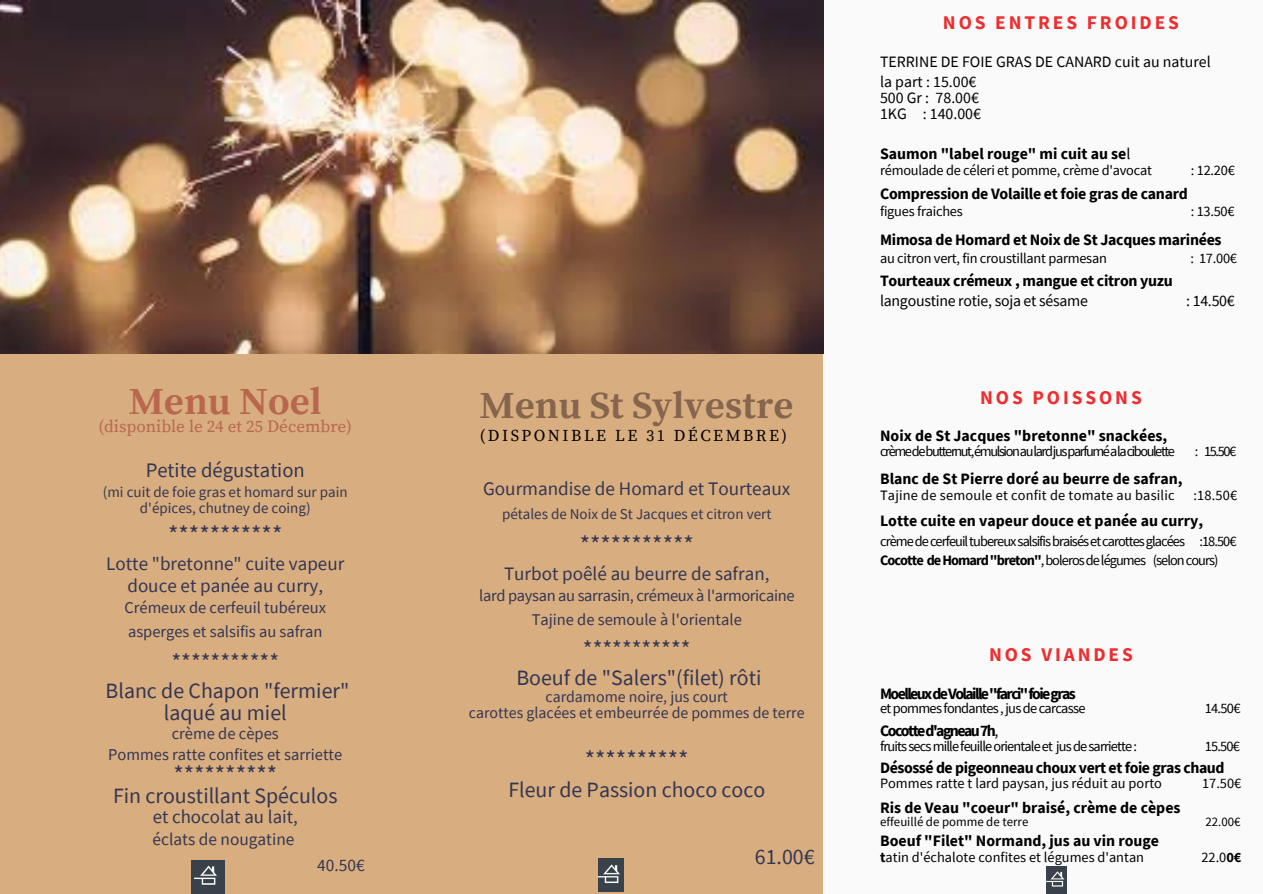
<style>
.page{position:relative;width:1263px;height:894px;background:#fff}
.page>*{position:absolute;margin:0;border:0;box-sizing:border-box;transform-origin:0 0}
.t1{font:700 38.1px "Source Serif Pro";color:#86654e}
.t2{font:700 38.1px "Source Serif Pro";color:#b8674e}
.t3{font:24.9px "Source Sans Pro";color:#333652}
.t4{font:23.4px "Source Sans Pro";color:#333652}
.t5{font:21.9px/22.5px "Source Sans Pro";color:#333652;text-align:center}
.t6{font:20.7px "Source Sans Pro";color:#333652}
.t7{font:700 19.35px "Source Sans Pro";letter-spacing:.15em;color:#ee2d2f}
.t8{font:19.2px "Source Sans Pro";color:#333652}
.t9{font:19.05px/21.3px "Source Sans Pro";color:#333652;text-align:center}
.t10{font:18.9px "Source Sans Pro";color:#333652}
.t11{font:17.4px "Source Sans Pro";color:#333652}
.t12{font:17.1px "Source Serif Pro";color:#b8674e}
.t13{font:16.5px/23.5px "Source Sans Pro";color:#333652}
.t14{font:16.5px/23.5px "Source Sans Pro";letter-spacing:-.02em;color:#333652;text-align:center}
.t15{font:16.5px "Source Serif Pro";letter-spacing:.15em;color:#000}
.t16{font:700 15.9px "Source Sans Pro";letter-spacing:-.015em;color:#000}
.t17{font:15.9px/19.6px "Source Sans Pro";color:#000}
.t18{font:15.9px/15.8px "Source Sans Pro";color:#333652;text-align:center}
.t19{font:700 15.9px "Source Sans Pro";letter-spacing:-.1em;color:#000}
.t20{font:700 15.9px "Source Sans Pro";letter-spacing:-.095em;color:#000}
.t21{font:15px/15.8px "Source Sans Pro";color:#333652;text-align:center}
.t22{font:14.4px "Source Sans Pro";letter-spacing:-.015em;color:#000}
.t23{font:14.4px/19px "Source Sans Pro";letter-spacing:-.065em;color:#000}
.t24{font:14.4px "Source Sans Pro";letter-spacing:-.1em;color:#000}
.t25{font:14.4px "Source Sans Pro";letter-spacing:-.06em;color:#000}
.t26{font:14.4px "Source Sans Pro";letter-spacing:.015em;color:#000}
.t27{font:14.4px "Source Sans Pro";letter-spacing:-.05em;color:#000}
.t28{font:12.9px "Source Sans Pro";color:#000}
.s1{font-weight:400}
.s2{font-weight:700}
</style>
<div class="page">
<div style="left:0;top:0;width:1263px;height:893px;background:#d8ad7f"></div>
<div style="left:823px;top:0;width:440px;height:893px;background:#fafafa"></div>
<img style="left:0;top:0;width:823px;height:353px">
<img style="left:598px;top:858px;width:25px;height:33px">
<img style="left:191px;top:860px;width:34px;height:32px">
<img style="left:1046px;top:866px;width:20px;height:27px">
<h1 class="t2" style="left:129px;top:379px;width:194px">Menu Noel</h1>
<p class="t12" style="left:98px;top:416px;width:255px">(disponible le 24 et 25 Décembre)</p>
<h3 class="t6" style="left:146px;top:456px;width:161px">Petite dégustation</h3>
<p class="t21" style="left:103px;top:484px;width:246px">(mi cuit de foie gras et homard sur pain d'épices, chutney de coing)</p>
<h2 class="t3" style="left:168px;top:518px;width:116px">***********</h2>
<p class="t9" style="left:106px;top:553px;width:240px">Lotte "bretonne" cuite vapeur douce et panée au curry,</p>
<p class="t13" style="left:124px;top:595px;width:203px">Crémeux de cerfeuil tubéreux asperges et salsifis au safran</p>
<h3 class="t4" style="left:171px;top:646px;width:109px">***********</h3>
<h3 class="t5" style="left:106px;top:678px;width:245px">Blanc de Chapon "fermier" laqué au miel</h3>
<p class="t13" style="left:108px;top:723px;width:236px;line-height:20.2px;text-align:center">crème de cèpes<br>Pommes ratte confites et sarriette</p>
<h2 class="t3" style="left:173px;top:758px;width:105px">**********</h2>
<h3 class="t5" style="left:113px;top:784px;width:226px">Fin croustillant Spéculos</h3>
<p class="t10" style="left:153px;top:803px;width:147px">et chocolat au lait,</p>
<p class="t11" style="left:153px;top:827px;width:143px">éclats de nougatine</p>
<p class="t11" style="left:317px;top:853px;width:49px">40.50€</p>
<h1 class="t1" style="left:480px;top:382px;width:315px">Menu St Sylvestre</h1>
<p class="t15" style="left:480px;top:426px;width:309px">(DISPONIBLE LE 31 DÉCEMBRE)</p>
<p class="t8" style="left:483px;top:476px;width:309px">Gourmandise de Homard et Tourteaux</p>
<p class="t21" style="left:502px;top:505px;width:271px">pétales de Noix de St Jacques et citron vert</p>
<h2 class="t3" style="left:580px;top:528px;width:116px">***********</h2>
<p class="t9" style="left:504px;top:562px;width:267px">Turbot poêlé au beurre de safran,</p>
<p class="t14" style="left:479px;top:583px;width:317px">lard paysan au sarrasin, crémeux à l'armoricaine<br>Tajine de semoule à l'orientale</p>
<h3 class="t4" style="left:583px;top:634px;width:109px">***********</h3>
<h3 class="t5" style="left:516px;top:666px;width:246px">Boeuf de "Salers"(filet) rôti</h3>
<p class="t18" style="left:469px;top:688px;width:337px">cardamome noire, jus court<br>carottes glacées et embeurrée de pommes de terre</p>
<h2 class="t3" style="left:585px;top:742px;width:105px">**********</h2>
<h3 class="t5" style="left:508px;top:777px;width:258px">Fleur de Passion choco coco</h3>
<h3 class="t5" style="left:755px;top:845px;width:61px">61.00€</h3>
<p class="t7" style="left:943px;top:10px;width:238px">NOS ENTRES FROIDES</p>
<p class="t17" style="left:880px;top:51px;width:332px">TERRINE DE FOIE GRAS DE CANARD cuit au naturel la part : 15.00€</p>
<p class="t17" style="left:880px;top:89px;width:102px;line-height:15.9px">500 Gr : 78.00€<br>1KG : 140.00€</p>
<p class="t16" style="left:880px;top:143px;width:252px">Saumon "label rouge" mi cuit au se<span class="s1">l</span></p>
<p class="t22" style="left:880px;top:160px;width:273px">rémoulade de céleri et pomme, crème d'avocat</p>
<p class="t22" style="left:1191px;top:160px;width:45px">: 12.20€</p>
<p class="t16" style="left:880px;top:183px;width:309px">Compression de Volaille et foie gras de canard</p>
<p class="t22" style="left:880px;top:201px;width:84px">figues fraiches</p>
<p class="t22" style="left:1191px;top:201px;width:45px">: 13.50€</p>
<p class="t16" style="left:880px;top:229px;width:343px">Mimosa de Homard et Noix de St Jacques marinées</p>
<p class="t22" style="left:880px;top:248px;width:228px">au citron vert, fin croustillant parmesan</p>
<p class="t22" style="left:1190px;top:248px;width:48px">: 17.00€</p>
<p class="t16" style="left:880px;top:271px;width:294px">Tourteaux crémeux , mangue et citron yuzu</p>
<p class="t17" style="left:880px;top:290px;width:209px">langoustine rotie, soja et sésame</p>
<p class="t17" style="left:1186px;top:290px;width:50px">: 14.50€</p>
<p class="t7" style="left:980px;top:385px;width:163px">NOS POISSONS</p>
<p class="t16" style="left:880px;top:425px;width:289px">Noix de St Jacques "bretonne" snackées,</p>
<p class="t24" style="left:880px;top:441px;width:296px">crèmedebutternut,émulsionaulardjusparfuméalaciboulette</p>
<p class="t22" style="left:1195px;top:441px;width:43px">: 15.50€</p>
<p class="t16" style="left:880px;top:468px;width:304px">Blanc de St Pierre doré au beurre de safran,</p>
<p class="t26" style="left:880px;top:485px;width:296px">Tajine de semoule et confit de tomate au basilic</p>
<p class="t22" style="left:1193px;top:485px;width:45px">:18.50€</p>
<p class="t16" style="left:880px;top:510px;width:325px">Lotte cuite en vapeur douce et panée au curry,</p>
<p class="t23" style="left:880px;top:531px;width:358px">crèmedecerfeuiltubereuxsalsifisbraisésetcarottesglacées :18.50€<br><span class="s2">Cocotte deHomard"breton"</span>,bolerosdelégumes (seloncours)</p>
<p class="t7" style="left:989px;top:642px;width:145px">NOS VIANDES</p>
<p class="t19" style="left:880px;top:683px;width:197px">MoelleuxdeVolaille"farci"foiegras</p>
<p class="t27" style="left:880px;top:698px;width:207px">etpommesfondantes,jusdecarcasse</p>
<p class="t22" style="left:1205px;top:698px;width:37px">14.50€</p>
<p class="t20" style="left:880px;top:720px;width:120px">Cocotted'agneau7h<span class="s1">,</span></p>
<p class="t25" style="left:880px;top:736px;width:258px">fruitssecsmillefeuilleorientaleet jusdesarriette:</p>
<p class="t22" style="left:1205px;top:736px;width:36px">15.50€</p>
<p class="t16" style="left:880px;top:757px;width:346px">Désossé de pigeonneau choux vert et foie gras chaud</p>
<p class="t22" style="left:880px;top:773px;width:283px">Pommes ratte t lard paysan, jus réduit au porto</p>
<p class="t22" style="left:1202px;top:773px;width:41px">17.50€</p>
<p class="t16" style="left:880px;top:797px;width:302px">Ris de Veau "coeur" braisé, crème de cèpes</p>
<p class="t28" style="left:880px;top:812px;width:150px">effeuillé de pomme de terre</p>
<p class="t28" style="left:1205px;top:812px;width:37px">22.00€</p>
<p class="t16" style="left:880px;top:830px;width:281px">Boeuf "Filet" Normand, jus au vin rouge</p>
<p class="t22" style="left:880px;top:847px;width:265px"><span class="s2">t</span>atin d'échalote confites et légumes d'antan</p>
<p class="t22" style="left:1201px;top:847px;width:42px">22.0<span class="s2">0€</span></p>
</div>
